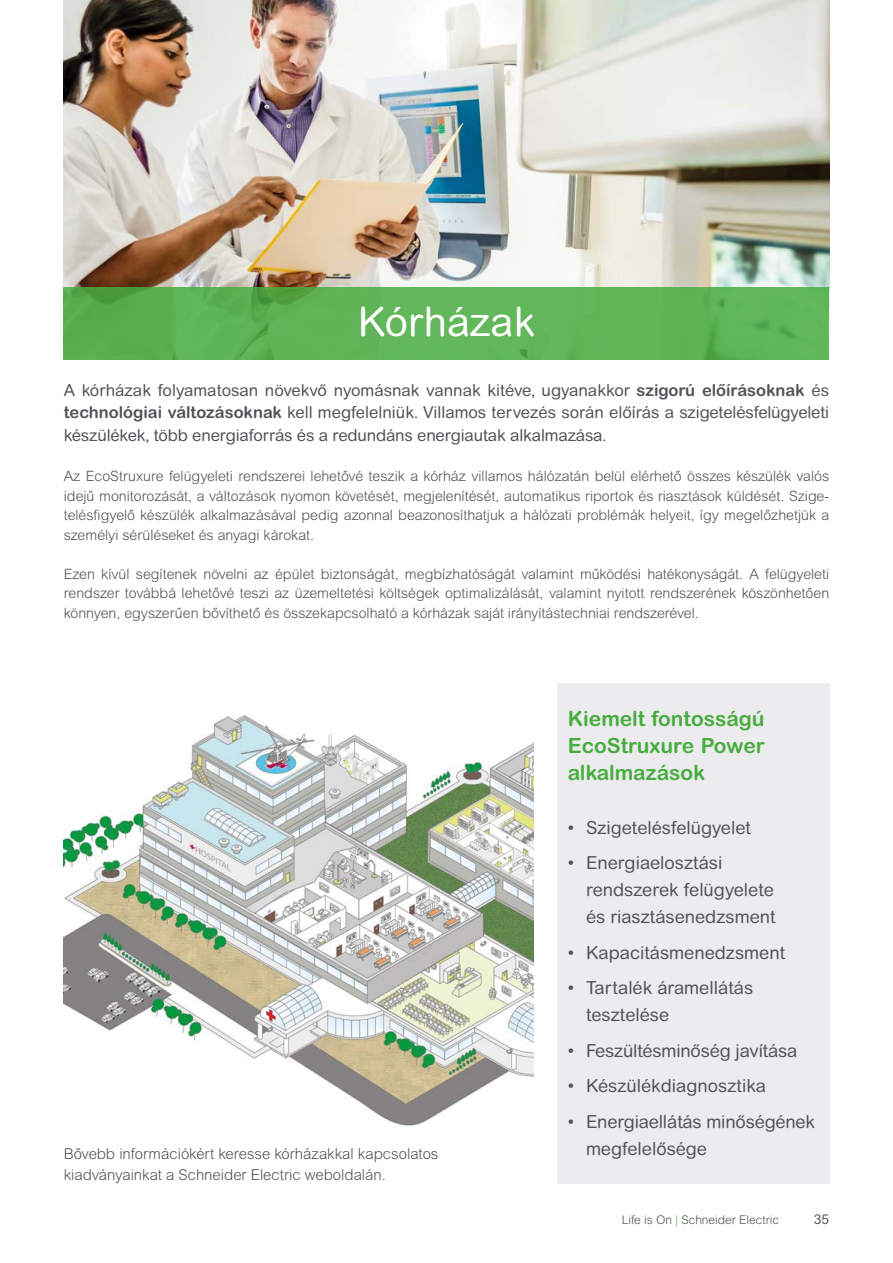
<style>
.page{position:relative;width:893px;height:1263px;background:#fff}
.page>*{position:absolute;margin:0;border:0;box-sizing:border-box;transform-origin:0 0}
.t1{font:40.5px "Arial Rounded MT Pro";color:#fff}
.t2{font:700 21px/27px "Arial Rounded MT Pro";color:#48ad40;text-align:justify}
.t3{font:18px/27px "Arial Rounded MT Pro";color:#505456}
.t4{font:16.5px/22.5px "Arial Rounded MT Pro";letter-spacing:-.01em;color:#505456;text-align:justify}
.t5{font:300 15px "Arial Rounded MT Pro";color:#505456}
.t6{font:300 14.25px/19.5px "Arial Rounded MT Pro";color:#505456;text-align:justify}
.t7{font:13.5px "Arial Rounded MT Pro";color:#505456}
.t8{font:300 12px "Arial Rounded MT Pro";color:#505456}
.s1{font-weight:700}
.s2{color:#48ad40}
</style>
<div class="page">
<div style="left:557px;top:683px;width:272px;height:500px;background:#ececee"></div>
<img style="left:64px;top:715px;width:469px;height:411px">
<img style="left:64px;top:0;width:765px;height:287px">
<svg style="left:64px;top:287px;width:765px;height:72px;background:#5db355"></svg>
<h1 class="t1" style="left:358px;top:298px;width:179px">Kórházak</h1>
<p class="t4" style="left:64px;top:379px;width:767px">A kórházak folyamatosan növekvő nyomásnak vannak kitéve, ugyanakkor <span class="s1">szigorú előírásoknak</span> és <span class="s1">technológiai változásoknak</span> kell megfelelniük. Villamos tervezés során előírás a szigetelésfelügyeleti készülékek, több energiaforrás és a redundáns energiautak alkalmazása.</p>
<p class="t6" style="left:64px;top:467px;width:767px">Az EcoStruxure felügyeleti rendszerei lehetővé teszik a kórház villamos hálózatán belül elérhető összes készülék valós idejű monitorozását, a változások nyomon követését, megjelenítését, automatikus riportok és riasztások küldését. Szige&shy;telésfigyelő készülék alkalmazásával pedig azonnal beazonosíthatjuk a hálózati problémák helyeit, így megelőzhetjük a személyi sérüléseket és anyagi károkat.</p>
<p class="t6" style="left:64px;top:565px;width:767px">Ezen kívül segítenek növelni az épület biztonságát, megbízhatóságát valamint működési hatékonyságát. A felügyeleti rendszer továbbá lehetővé teszi az üzemeltetési költségek optimalizálását, valamint nyitott rendszerének köszönhetően könnyen, egyszerűen bővíthető és összekapcsolható a kórházak saját irányítástechniai rendszerével.</p>
<h2 class="t2" style="left:568px;top:705px;width:199px">Kiemelt fontosságú EcoStruxure Power alkalmazások</h2>
<p class="t3" style="left:568px;top:814px;width:185px">• Szigetelésfelügyelet</p>
<p class="t3" style="left:586px;top:850px;width:191px;text-indent:-18px">• Energiaelosztási rendszerek felügyelete és riasztásenedzsment</p>
<p class="t3" style="left:568px;top:939px;width:219px">• Kapacitásmenedzsment</p>
<p class="t3" style="left:586px;top:975px;width:169px;text-indent:-18px">• Tartalék áramellátás tesztelése</p>
<p class="t3" style="left:568px;top:1037px;width:231px">• Feszültésminőség javítása</p>
<p class="t3" style="left:568px;top:1073px;width:200px">• Készülékdiagnosztika</p>
<p class="t3" style="left:568px;top:1108px;width:249px">• Energiaellátás minőségének</p>
<p class="t5" style="left:64px;top:1145px;width:376px">Bővebb információkért keresse kórházakkal kapcsolatos</p>
<p class="t3" style="left:586px;top:1135px;width:123px">megfelelősége</p>
<p class="t5" style="left:64px;top:1166px;width:321px">kiadványainkat a Schneider Electric weboldalán.</p>
<p class="t8" style="left:622px;top:1213px;width:159px">Life is On <span class="s2">|</span> Schneider Electric</p>
<p class="t7" style="left:814px;top:1211px;width:17px">35</p>
</div>
